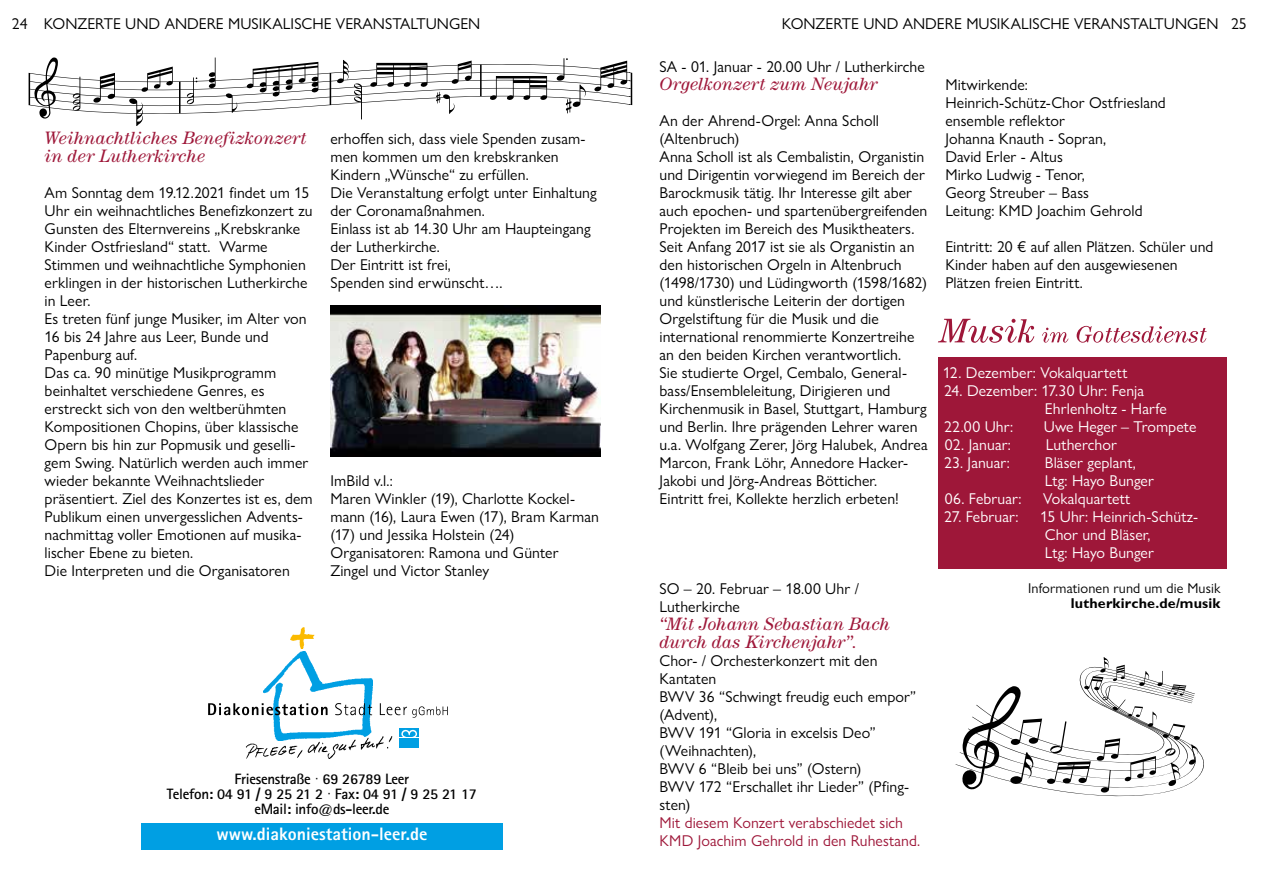
<style>
.page{position:relative;width:1263px;height:893px;background:#fff}
.page>*{position:absolute;margin:0;border:0;box-sizing:border-box;transform-origin:0 0}
.t1{font:italic 18px/18px "Century";letter-spacing:.01em;color:#9e1739}
.t2{font:800 18px "Rotis Sans Serif";color:#fff}
.t3{font:15.75px/18px "Gill Sans Nova";letter-spacing:.005em;color:#000}
.t4{font:15.75px/18px "Gill Sans Nova";letter-spacing:.005em;color:#fff}
.t5{font:15.75px/18px "Gill Sans Nova";letter-spacing:.005em;color:#9e1739}
.t6{font:700 15px/15px "Rotis Sans Serif";letter-spacing:-.02em;color:#000;text-align:center}
.t7{font:14.25px "Gill Sans Nova";letter-spacing:.01em;color:#000}
.t8{font:700 14.25px "Gill Sans";letter-spacing:.01em;color:#000}
.s1{font-family:"Arial Narrow";font-weight:400}
</style>
<div class="page">
<img style="left:330px;top:305px;width:270px;height:152px">
<div style="left:141px;top:824px;width:362px;height:26px;background:#009fe3"></div>
<img style="left:291px;top:628px;width:24px;height:21px">
<img style="left:263px;top:652px;width:110px;height:84px">
<svg style="left:208px;top:703px;width:120px;height:12px"></svg>
<svg style="left:335px;top:703px;width:37px;height:12px"></svg>
<img style="left:246px;top:736px;width:147px;height:23px">
<svg style="left:380px;top:703px;width:68px;height:15px"></svg>
<div style="left:399px;top:728px;width:10px;height:9px;background:#009fe3"></div>
<div style="left:410px;top:738px;width:9px;height:9px;background:#009fe3"></div>
<div style="left:399px;top:738px;width:10px;height:9px;background:#009fe3"></div>
<svg style="left:410px;top:728px;width:9px;height:9px"></svg>
<svg style="left:401px;top:730px;width:16px;height:7px"></svg>
<svg style="left:938px;top:319px;width:268px;height:24px"></svg>
<div style="left:938px;top:357px;width:288px;height:211px;background:#9e1739"></div>
<svg style="left:29px;top:57px;width:603px;height:69px"></svg>
<svg style="left:955px;top:657px;width:249px;height:140px"></svg>
<p class="t3" style="left:12px;top:15px;width:470px">24 KONZERTE UND ANDERE MUSIKALISCHE VERANSTALTUNGEN</p>
<p class="t1" style="left:45px;top:129px;width:263px">Weihnachtliches Benefizkonzert in der Lutherkirche</p>
<p class="t3" style="left:45px;top:183px;width:270px">Am Sonntag dem 19.12.2021 findet um 15<br>Uhr ein weihnachtliches Benefizkonzert zu Gunsten des Elternvereins „Krebskranke Kinder Ostfriesland“ statt. Warme Stimmen und weihnachtliche Symphonien erklingen in der historischen Lutherkirche in Leer.<br>Es treten fünf junge Musiker, im Alter von 16 bis 24 Jahre aus Leer, Bunde und Papenburg auf.<br>Das ca. 90 minütige Musikprogramm beinhaltet verschiedene Genres, es erstreckt sich von den weltberühmten Kompositionen Chopins, über klassische Opern bis hin zur Popmusik und geselli&shy;gem Swing. Natürlich werden auch immer wieder bekannte Weihnachtslieder präsentiert. Ziel des Konzertes ist es, dem Publikum einen unvergesslichen Advents&shy;nachmittag voller Emotionen auf musika&shy;lischer Ebene zu bieten.<br>Die Interpreten und die Organisatoren</p>
<p class="t3" style="left:330px;top:130px;width:268px">erhoffen sich, dass viele Spenden zusam&shy;men kommen um den krebskranken<br>Kindern „Wünsche“ zu erfüllen.<br>Die Veranstaltung erfolgt unter Einhaltung der Coronamaßnahmen.<br>Einlass ist ab 14.30 Uhr am Haupteingang der Lutherkirche.<br>Der Eintritt ist frei,<br>Spenden sind erwünscht….</p>
<p class="t3" style="left:330px;top:472px;width:270px">ImBild v.l.:<br>Maren Winkler (19), Charlotte Kockel&shy;mann (16), Laura Ewen (17), Bram Karman (17) und Jessika Holstein (24)<br>Organisatoren: Ramona und Günter<br>Zingel und Victor Stanley</p>
<p class="t6" style="left:167px;top:771px;width:312px">Friesenstraße <span class="s1">·</span> 69 26789 Leer<br>Telefon: 04 91 / 9 25 21 2 <span class="s1">·</span> Fax: 04 91 / 9 25 21 17 eMail: info@ds-leer.de</p>
<p class="t2" style="left:216px;top:823px;width:212px">www.diakoniestation-leer.de</p>
<p class="t3" style="left:782px;top:15px;width:466px">KONZERTE UND ANDERE MUSIKALISCHE VERANSTALTUNGEN 25</p>
<p class="t3" style="left:659px;top:58px;width:267px">SA - 01. Januar - 20.00 Uhr / Lutherkirche</p>
<p class="t1" style="left:659px;top:75px;width:219px">Orgelkonzert zum Neujahr</p>
<p class="t3" style="left:659px;top:111px;width:270px">An der Ahrend-Orgel: Anna Scholl (Altenbruch)<br>Anna Scholl ist als Cembalistin, Organistin und Dirigentin vorwiegend im Bereich der Barockmusik tätig. Ihr Interesse gilt aber auch epochen- und spartenübergreifenden Projekten im Bereich des Musiktheaters.<br>Seit Anfang 2017 ist sie als Organistin an den historischen Orgeln in Altenbruch (1498/1730) und Lüdingworth (1598/1682) und künstlerische Leiterin der dortigen Orgelstiftung für die Musik und die international renommierte Konzertreihe an den beiden Kirchen verantwortlich.<br>Sie studierte Orgel, Cembalo, General&shy;bass/Ensembleleitung, Dirigieren und Kirchenmusik in Basel, Stuttgart, Hamburg und Berlin. Ihre prägenden Lehrer waren u.a. Wolfgang Zerer, Jörg Halubek, Andrea Marcon, Frank Löhr, Annedore Hacker-Jakobi und Jörg-Andreas Bötticher.<br>Eintritt frei, Kollekte herzlich erbeten!</p>
<p class="t3" style="left:945px;top:76px;width:222px">Mitwirkende:<br>Heinrich-Schütz-Chor Ostfriesland ensemble reflektor<br>Johanna Knauth - Sopran,<br>David Erler - Altus<br>Mirko Ludwig - Tenor,<br>Georg Streuber – Bass<br>Leitung: KMD Joachim Gehrold</p>
<p class="t3" style="left:945px;top:238px;width:270px">Eintritt: 20 € auf allen Plätzen. Schüler und<br>Kinder haben auf den ausgewiesenen<br>Plätzen freien Eintritt.</p>
<p class="t4" style="left:943px;top:363px;width:186px">12. Dezember: Vokalquartett</p>
<p class="t4" style="left:944px;top:381px;width:201px">24. Dezember: 17.30 Uhr: Fenja</p>
<p class="t4" style="left:1045px;top:400px;width:123px">Ehrlenholtz - Harfe</p>
<p class="t4" style="left:944px;top:418px;width:70px">22.00 Uhr:</p>
<p class="t4" style="left:1044px;top:418px;width:154px">Uwe Heger – Trompete</p>
<p class="t4" style="left:945px;top:436px;width:67px">02. Januar:</p>
<p class="t4" style="left:1046px;top:436px;width:72px">Lutherchor</p>
<p class="t4" style="left:944px;top:454px;width:67px">23. Januar:</p>
<p class="t4" style="left:1045px;top:454px;width:111px">Bläser geplant,<br>Ltg: Hayo Bunger</p>
<p class="t4" style="left:945px;top:490px;width:78px">06. Februar:</p>
<p class="t4" style="left:1043px;top:490px;width:89px">Vokalquartett</p>
<p class="t4" style="left:944px;top:508px;width:76px">27. Februar:</p>
<p class="t4" style="left:1040px;top:508px;width:159px">15 Uhr: Heinrich-Schütz-<br>Chor und Bläser,<br>Ltg: Hayo Bunger</p>
<p class="t3" style="left:659px;top:580px;width:201px">SO – 20. Februar – 18.00 Uhr /<br>Lutherkirche</p>
<p class="t1" style="left:659px;top:615px;width:232px">“Mit Johann Sebastian Bach durch das Kirchenjahr”.</p>
<p class="t3" style="left:659px;top:651px;width:258px">Chor- / Orchesterkonzert mit den<br>Kantaten<br>BWV 36 “Schwingt freudig euch empor” (Advent),<br>BWV 191 “Gloria in excelsis Deo” (Weihnachten),<br>BWV 6 “Bleib bei uns” (Ostern)<br>BWV 172 “Erschallet ihr Lieder” (Pfing&shy;sten)</p>
<p class="t5" style="left:659px;top:814px;width:262px">Mit diesem Konzert verabschiedet sich<br>KMD Joachim Gehrold in den Ruhestand.</p>
<p class="t7" style="left:1028px;top:579px;width:194px">Informationen rund um die Musik</p>
<p class="t8" style="left:1071px;top:595px;width:151px">lutherkirche.de/musik</p>
</div>
